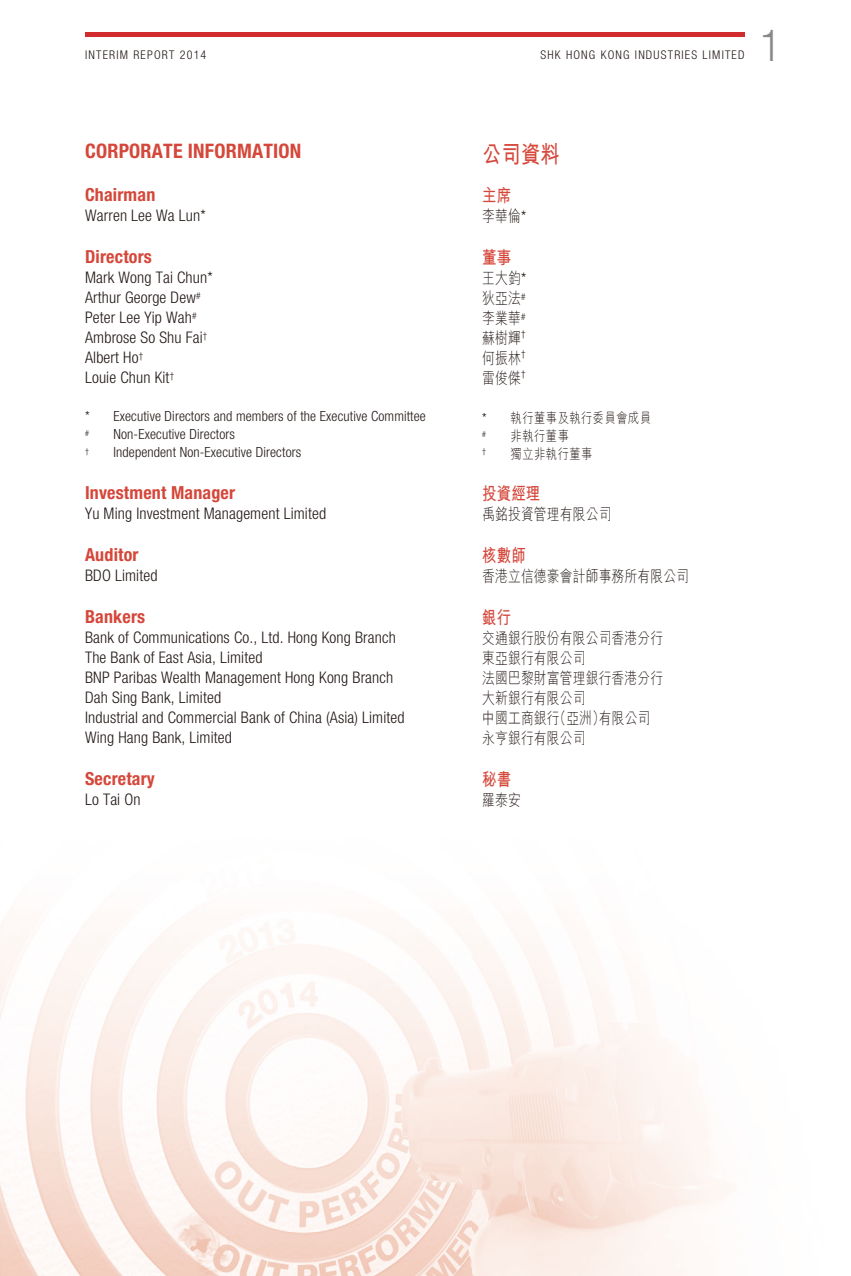
<style>
.page{position:relative;width:851px;height:1276px;background:#fff}
.page>*{position:absolute;margin:0;border:0;box-sizing:border-box;transform-origin:0 0}
.t1{font:300 condensed 44px "Helvetica Neue LT Std";color:#898989}
.t2{font:24px "M Hei HK Bold E Ten B5 H";color:#d5473a;scale:.8 1}
.t3{font:700 condensed 20px "Helvetica Neue LT Std";letter-spacing:.01em;color:#d5473a}
.t4{font:700 condensed 18px "Helvetica Neue LT Std";letter-spacing:.01em;color:#d5473a}
.t5{font:18px "M Hei HK Bold E Ten B5 H";letter-spacing:.01em;color:#d5473a;scale:.8 1}
.t6{font:300 condensed 16px/20px "Helvetica Neue LT Std";letter-spacing:.01em;color:#231916}
.t7{font:16px/20px "M Hei HK Light E Ten B5 H";letter-spacing:.01em;color:#231916;text-align:justify;scale:.8 1}
.t8{font:300 condensed 14px "Helvetica Neue LT Std";letter-spacing:.01em;color:#231916}
.t9{font:14px "M Hei HK Light E Ten B5 H";letter-spacing:.05em;color:#231916;scale:.8 1}
.t10{font:300 condensed 12px "Helvetica Neue LT Std";letter-spacing:.1em;color:#231916}
.t11{font:300 condensed 8.2px "Helvetica Neue LT Std";color:#231916}
.t12{font:300 condensed 8.2px "Helvetica Neue LT Std";color:#231916;scale:.96 1}
.s1{font-family:"Helvetica Neue LT Std";font-weight:300;font-stretch:condensed}
</style>
<div class="page">
<hr style="left:85px;top:33px;width:659px;height:4px;background:#d12b2e">
<img style="left:0;top:920px;width:732px;height:356px">
<p class="t10" style="left:85px;top:51px;width:123px">INTERIM REPORT 2014</p>
<p class="t10" style="left:540px;top:51px;width:205px">SHK HONG KONG INDUSTRIES LIMITED</p>
<h1 class="t1" style="left:760px;top:29px;width:23px">1</h1>
<p class="t3" style="left:85px;top:144px;width:218px">CORPORATE INFORMATION</p>
<p class="t4" style="left:85px;top:188px;width:72px">Chairman</p>
<p class="t6" style="left:85px;top:207px;width:122px">Warren Lee Wa Lun*</p>
<p class="t4" style="left:85px;top:250px;width:68px">Directors</p>
<p class="t6" style="left:85px;top:269px;width:129px">Mark Wong Tai Chun*<br>Arthur George Dew<sup>#<br></sup>Peter Lee Yip Wah<sup>#<br></sup>Ambrose So Shu Fai<sup>†<br></sup>Albert Ho<sup>†<br></sup>Louie Chun Kit<sup>†</sup></p>
<p class="t8" style="left:85px;top:411px;width:342px">* Executive Directors and members of the Executive Committee</p>
<p class="t11" style="left:85px;top:430px;width:5px">#</p>
<p class="t8" style="left:113px;top:429px;width:123px">Non-Executive Directors</p>
<p class="t11" style="left:85px;top:448px;width:5px">†</p>
<p class="t8" style="left:113px;top:447px;width:189px">Independent Non-Executive Directors</p>
<p class="t4" style="left:85px;top:486px;width:151px">Investment Manager</p>
<p class="t6" style="left:85px;top:505px;width:242px">Yu Ming Investment Management Limited</p>
<p class="t4" style="left:85px;top:548px;width:55px">Auditor</p>
<p class="t6" style="left:85px;top:567px;width:74px">BDO Limited</p>
<p class="t4" style="left:85px;top:610px;width:62px">Bankers</p>
<p class="t6" style="left:85px;top:629px;width:321px">Bank of Communications Co., Ltd. Hong Kong Branch The Bank of East Asia, Limited<br>BNP Paribas Wealth Management Hong Kong Branch Dah Sing Bank, Limited<br>Industrial and Commercial Bank of China (Asia) Limited Wing Hang Bank, Limited</p>
<p class="t4" style="left:85px;top:772px;width:71px">Secretary</p>
<p class="t6" style="left:85px;top:791px;width:57px">Lo Tai On</p>
<h2 class="t2" style="left:482px;top:145px;width:98px">公司資料</h2>
<p class="t5" style="left:482px;top:188px;width:38px">主席</p>
<p class="t7" style="left:482px;top:208px;width:56px">李華倫<span class="s1">*</span></p>
<p class="t5" style="left:482px;top:250px;width:38px">董事</p>
<p class="t7" style="left:482px;top:270px;width:56px">王大鈞<span class="s1">*</span>狄亞法<sup>#</sup>李業華<sup>#</sup>蘇樹輝<sup>†</sup>何振林<sup>†</sup>雷俊傑<sup>†</sup></p>
<p class="t9" style="left:482px;top:412px;width:213px"><span class="s1">*</span> 執行董事及執行委員會成員</p>
<p class="t12" style="left:482px;top:431px;width:5px">#</p>
<p class="t9" style="left:510px;top:430px;width:74px">非執行董事</p>
<p class="t11" style="left:482px;top:448px;width:5px">†</p>
<p class="t9" style="left:510px;top:448px;width:104px">獨立非執行董事</p>
<p class="t5" style="left:482px;top:486px;width:74px">投資經理</p>
<p class="t7" style="left:482px;top:506px;width:163px">禹銘投資管理有限公司</p>
<p class="t5" style="left:482px;top:548px;width:56px">核數師</p>
<p class="t7" style="left:482px;top:568px;width:260px">香港立信德豪會計師事務所有限公司</p>
<p class="t5" style="left:482px;top:610px;width:38px">銀行</p>
<p class="t7" style="left:482px;top:630px;width:228px;text-align:left">交通銀行股份有限公司香港分行東亞銀行有限公司<br>法國巴黎財富管理銀行香港分行大新銀行有限公司<br>中國工商銀行（亞洲）有限公司永亨銀行有限公司</p>
<p class="t5" style="left:482px;top:772px;width:38px">秘書</p>
<p class="t7" style="left:482px;top:792px;width:50px">羅泰安</p>
</div>
